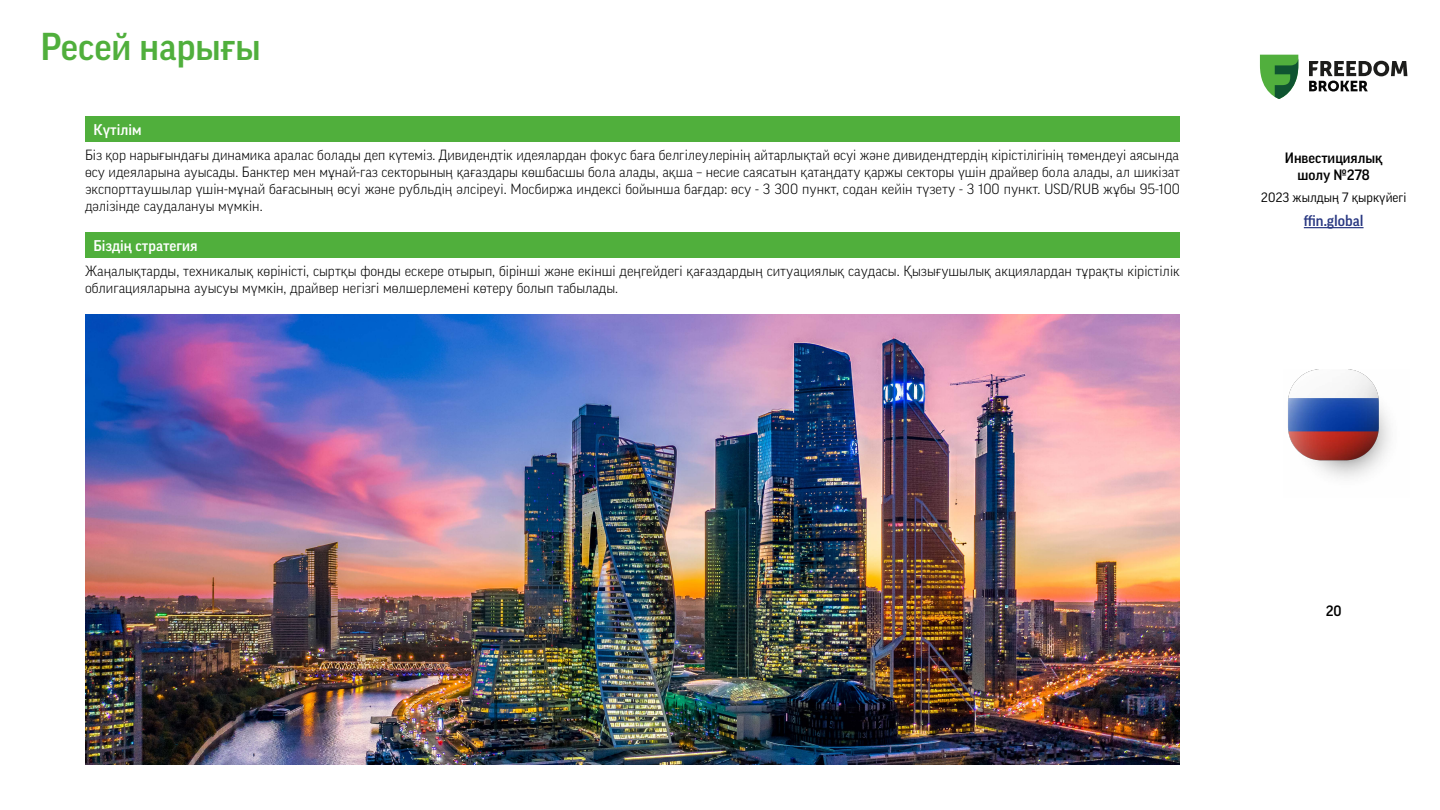
<style>
.page{position:relative;width:1440px;height:810px;background:#fff}
.page>*{position:absolute;margin:0;border:0;box-sizing:border-box;transform-origin:0 0}
.t1{font:500 37.5px "Good Pro";color:#50af3c}
.t2{font:500 15px "Good Pro";color:#fff}
.t3{font:500 15px "Good Pro";color:#293882}
.t4{font:500 14.48px/17.4px "Good Pro";color:#000;text-align:center}
.t5{font:300 14.25px/17.1px "Good Pro";color:#000;text-align:justify}
.t6{font:13.05px "Good Pro";color:#000}
</style>
<div class="page">
<hr style="left:1304px;top:227px;width:60px;height:1px;background:#293882">
<svg style="left:1260px;top:55px;width:38px;height:44px"></svg>
<svg style="left:1309px;top:61px;width:98px;height:31px"></svg>
<img style="left:1288px;top:370px;width:102px;height:108px">
<div style="left:85px;top:117px;width:1095px;height:25px;background:#50af3c"></div>
<div style="left:85px;top:233px;width:1095px;height:25px;background:#50af3c"></div>
<img style="left:85px;top:315px;width:1095px;height:450px">
<h1 class="t1" style="left:40px;top:26px;width:222px">Ресей нарығы</h1>
<p class="t2" style="left:94px;top:121px;width:49px">Күтілім</p>
<p class="t5" style="left:85px;top:146px;width:1097px">Біз қор нарығындағы динамика аралас болады деп күтеміз. Дивидендтік идеялардан фокус баға белгілеулерінің айтарлықтай өсуі және дивидендтердің кірістілігінің төмендеуі аясында өсу идеяларына ауысады. Банктер мен мұнай-газ секторының қағаздары көшбасшы бола алады, ақша – несие саясатын қатаңдату қаржы секторы үшін драйвер бола алады, ал шикізат экспорттаушылар үшін-мұнай бағасының өсуі және рубльдің әлсіреуі. Мосбиржа индексі бойынша бағдар: өсу - 3 300 пункт, содан кейін түзету - 3 100 пункт. USD/RUB жұбы 95-100 дәлізінде саудалануы мүмкін.</p>
<p class="t2" style="left:94px;top:237px;width:106px">Біздің стратегия</p>
<p class="t5" style="left:85px;top:262px;width:1096px">Жаңалықтарды, техникалық көріністі, сыртқы фонды ескере отырып, бірінші және екінші деңгейдегі қағаздардың ситуациялық саудасы. Қызығушылық акциялардан тұрақты кірістілік облигацияларына ауысуы мүмкін, драйвер негізгі мөлшерлемені көтеру болып табылады.</p>
<p class="t4" style="left:1285px;top:149px;width:99px">Инвестициялық шолу №278</p>
<p class="t6" style="left:1261px;top:190px;width:147px">2023 жылдың 7 қыркүйегі</p>
<p class="t3" style="left:1304px;top:212px;width:61px">ffin.global</p>
<p class="t4" style="left:1326px;top:602px;width:17px">20</p>
</div>
